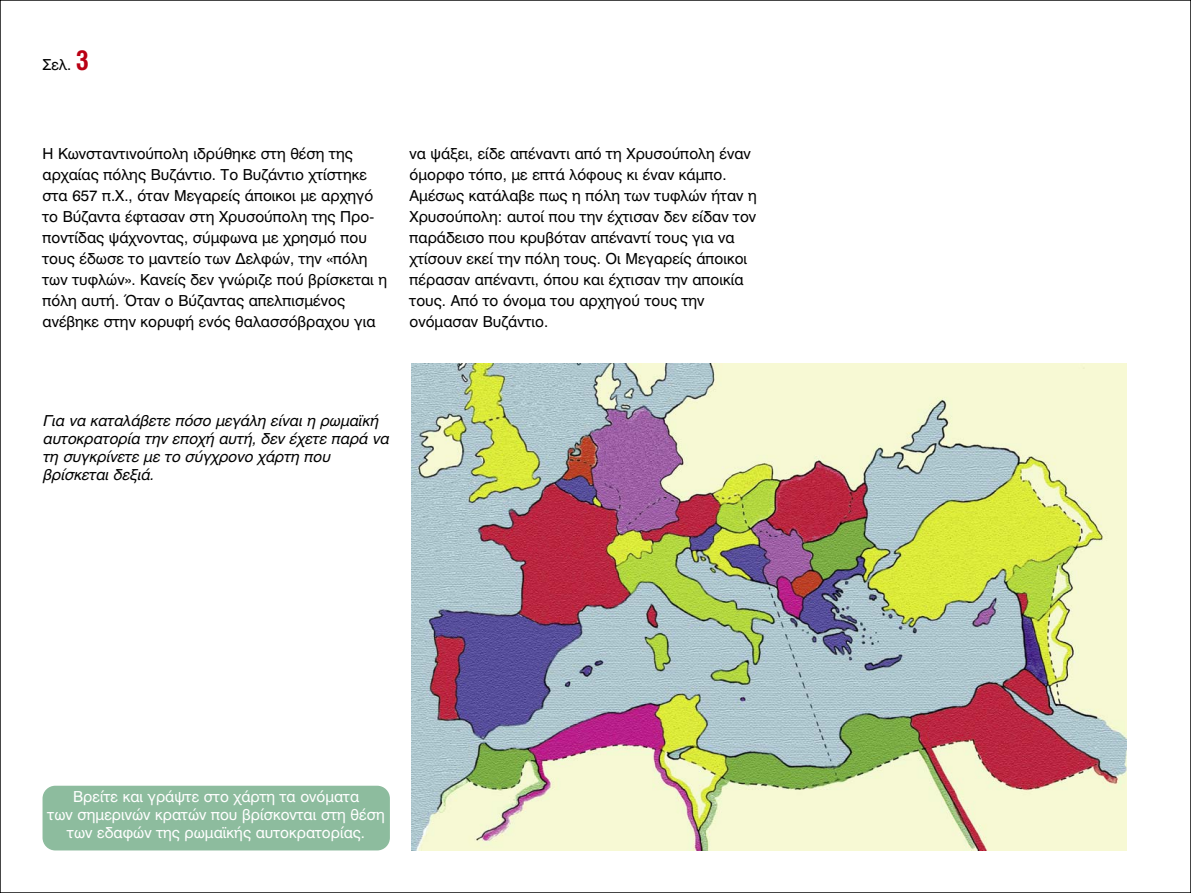
<style>
.page{position:relative;width:1191px;height:893px;background:#fff}
.page>*{position:absolute;margin:0;border:0;box-sizing:border-box;transform-origin:0 0}
.t1{font:15px/21px "Mg Helvetica";color:#000}
.t2{font:italic 15px/18px "Mg Helvetica";color:#000}
.t3{font:15px/18px "Mg Helvetica";color:#fff;text-align:center}
.s1{font-family:"Mg Helvetica Cond";font-weight:700;font-size:27px;color:#ba0014}
</style>
<div class="page">
<img style="left:411px;top:364px;width:716px;height:486px">
<div style="left:43px;top:786px;width:347px;height:64px;background:#8dbc9e;border-radius:13px"></div>
<p class="t1" style="left:43px;top:54px;width:48px">Σελ. <span class="s1">3</span></p>
<p class="t1" style="left:43px;top:144px;width:346px">Η Κωνσταντινούπολη ιδρύθηκε στη θέση της αρχαίας πόλης Βυζάντιο. Το Βυζάντιο χτίστηκε στα 657 π.Χ., όταν Μεγαρείς άποικοι με αρχηγό το Βύζαντα έφτασαν στη Χρυσούπολη της Προ&shy;ποντίδας ψάχνοντας, σύμφωνα με χρησμό που τους έδωσε το μαντείο των Δελφών, την «πόλη των τυφλών». Κανείς δεν γνώριζε πού βρίσκεται η πόλη αυτή. Όταν ο Βύζαντας απελπισμένος ανέβηκε στην κορυφή ενός θαλασσόβραχου για</p>
<p class="t1" style="left:409px;top:144px;width:349px">να ψάξει, είδε απέναντι από τη Χρυσούπολη έναν όμορφο τόπο, με επτά λόφους κι έναν κάμπο.<br>Αμέσως κατάλαβε πως η πόλη των τυφλών ήταν η Χρυσούπολη: αυτοί που την έχτισαν δεν είδαν τον παράδεισο που κρυβόταν απέναντί τους για να χτίσουν εκεί την πόλη τους. Οι Μεγαρείς άποικοι πέρασαν απέναντι, όπου και έχτισαν την αποικία τους. Από το όνομα του αρχηγού τους την ονόμασαν Βυζάντιο.</p>
<p class="t2" style="left:43px;top:412px;width:347px">Για να καταλάβετε πόσο μεγάλη είναι η ρωμαϊκή αυτοκρατορία την εποχή αυτή, δεν έχετε παρά να τη συγκρίνετε με το σύγχρονο χάρτη που βρίσκεται δεξιά.</p>
<p class="t3" style="left:48px;top:788px;width:339px">Βρείτε και γράψτε στο χάρτη τα ονόματα<br>των σημερινών κρατών που βρίσκονται στη θέση των εδαφών της ρωμαϊκής αυτοκρατορίας.</p>
</div>
